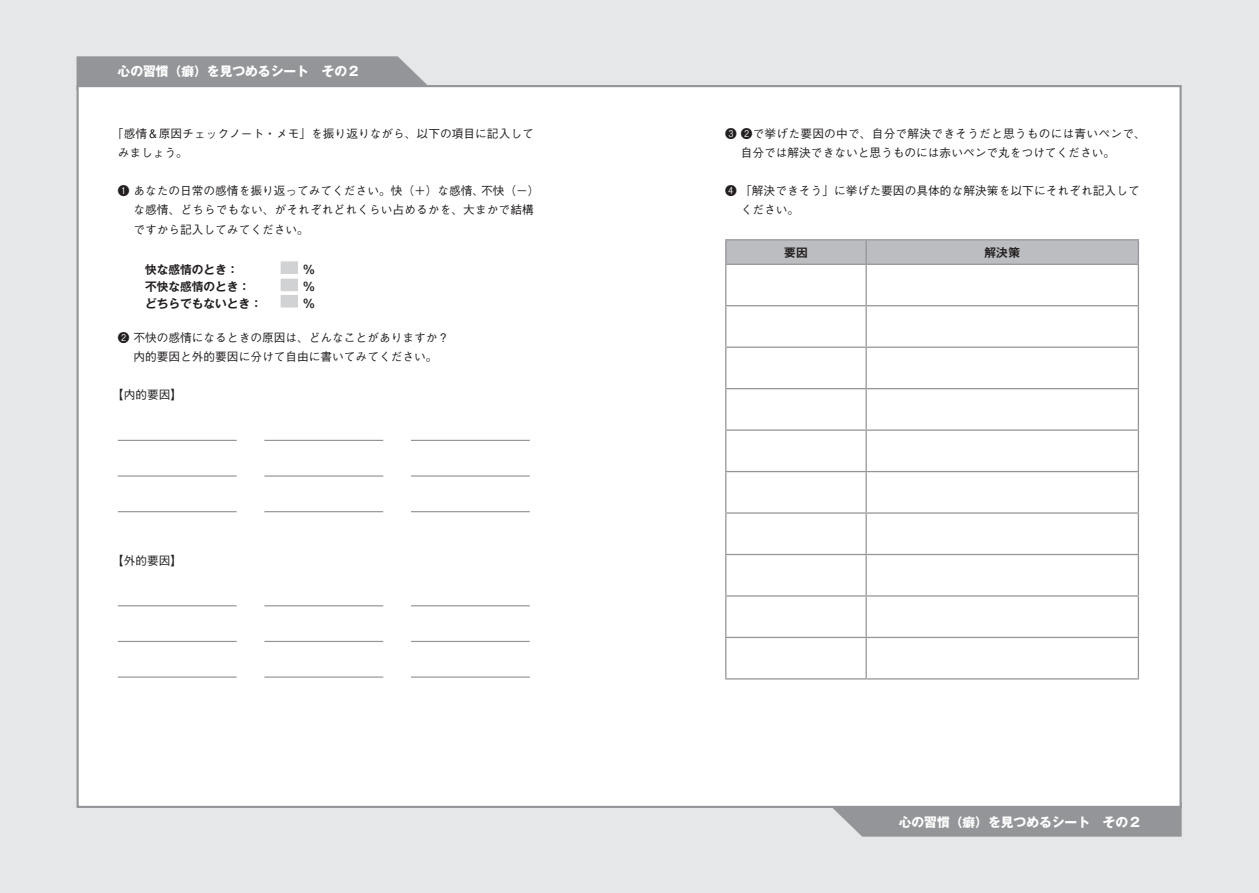
<style>
.page{position:relative;width:1259px;height:893px;background:#fff}
.page>*{position:absolute;margin:0;border:0;box-sizing:border-box;transform-origin:0 0}
.t1{font:700 12.75px "Gothic MB101 Pro";color:#fff}
.t2{font:500 11.7px/19.2px "Gothic BBB Pro";color:#231f20}
.t3{font:700 11.7px "Gothic MB101 Pro De";color:#231f20}
</style>
<div class="page">
<div style="left:629px;top:0;width:630px;height:893px;background:#e6e7e9"></div>
<div style="left:0;top:0;width:629px;height:893px;background:#e6e7e9"></div>
<svg style="left:77px;top:56px;width:350px;height:29px;background:#97999c"></svg>
<svg style="left:833px;top:808px;width:348px;height:29px;background:#97999c"></svg>
<div style="left:77px;top:85px;width:1104px;height:723px;background:#fff;border:2px solid #939598"></div>
<svg style="left:726px;top:265px;width:411px;height:413px"></svg>
<hr style="left:725px;top:512px;width:141px;height:2px;background:#939598">
<hr style="left:725px;top:514px;width:1px;height:40px;background:#939598">
<hr style="left:866px;top:512px;width:273px;height:2px;background:#939598">
<hr style="left:865px;top:514px;width:2px;height:40px;background:#939598">
<hr style="left:1137px;top:514px;width:2px;height:40px;background:#939598">
<hr style="left:725px;top:554px;width:141px;height:1px;background:#939598">
<hr style="left:725px;top:555px;width:1px;height:40px;background:#939598">
<hr style="left:866px;top:554px;width:273px;height:1px;background:#939598">
<hr style="left:865px;top:555px;width:2px;height:40px;background:#939598">
<hr style="left:1137px;top:555px;width:2px;height:40px;background:#939598">
<hr style="left:725px;top:595px;width:141px;height:2px;background:#939598">
<hr style="left:725px;top:597px;width:1px;height:40px;background:#939598">
<hr style="left:866px;top:595px;width:273px;height:2px;background:#939598">
<hr style="left:865px;top:597px;width:2px;height:40px;background:#939598">
<hr style="left:1137px;top:597px;width:2px;height:40px;background:#939598">
<hr style="left:725px;top:637px;width:141px;height:1px;background:#939598">
<hr style="left:725px;top:638px;width:1px;height:40px;background:#939598">
<hr style="left:866px;top:637px;width:273px;height:1px;background:#939598">
<hr style="left:865px;top:638px;width:2px;height:40px;background:#939598">
<hr style="left:1137px;top:638px;width:2px;height:40px;background:#939598">
<hr style="left:725px;top:678px;width:141px;height:1px;background:#939598">
<hr style="left:866px;top:678px;width:273px;height:1px;background:#939598">
<hr style="left:725px;top:239px;width:141px;height:1px;background:#939598">
<svg style="left:725px;top:240px;width:412px;height:24px;background:#babbbe"></svg>
<hr style="left:725px;top:264px;width:141px;height:1px;background:#939598">
<hr style="left:866px;top:239px;width:273px;height:1px;background:#939598">
<hr style="left:865px;top:240px;width:2px;height:24px;background:#939598">
<hr style="left:1137px;top:240px;width:2px;height:24px;background:#939598">
<hr style="left:866px;top:264px;width:273px;height:1px;background:#939598">
<hr style="left:725px;top:265px;width:1px;height:40px;background:#939598">
<hr style="left:865px;top:265px;width:2px;height:40px;background:#939598">
<hr style="left:1137px;top:265px;width:2px;height:40px;background:#939598">
<hr style="left:725px;top:305px;width:141px;height:1px;background:#939598">
<hr style="left:725px;top:306px;width:1px;height:41px;background:#939598">
<hr style="left:866px;top:305px;width:273px;height:1px;background:#939598">
<hr style="left:865px;top:306px;width:2px;height:41px;background:#939598">
<hr style="left:1137px;top:306px;width:2px;height:41px;background:#939598">
<hr style="left:725px;top:347px;width:141px;height:1px;background:#939598">
<hr style="left:725px;top:348px;width:1px;height:40px;background:#939598">
<hr style="left:866px;top:347px;width:273px;height:1px;background:#939598">
<hr style="left:865px;top:348px;width:2px;height:40px;background:#939598">
<hr style="left:1137px;top:348px;width:2px;height:40px;background:#939598">
<hr style="left:725px;top:388px;width:141px;height:1px;background:#939598">
<hr style="left:725px;top:389px;width:1px;height:40px;background:#939598">
<hr style="left:866px;top:388px;width:273px;height:1px;background:#939598">
<hr style="left:865px;top:389px;width:2px;height:40px;background:#939598">
<hr style="left:1137px;top:389px;width:2px;height:40px;background:#939598">
<hr style="left:725px;top:429px;width:141px;height:2px;background:#939598">
<hr style="left:725px;top:431px;width:1px;height:40px;background:#939598">
<hr style="left:866px;top:429px;width:273px;height:2px;background:#939598">
<hr style="left:865px;top:431px;width:2px;height:40px;background:#939598">
<hr style="left:1137px;top:431px;width:2px;height:40px;background:#939598">
<hr style="left:725px;top:471px;width:141px;height:1px;background:#939598">
<hr style="left:725px;top:472px;width:1px;height:40px;background:#939598">
<hr style="left:866px;top:471px;width:273px;height:1px;background:#939598">
<hr style="left:865px;top:472px;width:2px;height:40px;background:#939598">
<hr style="left:1137px;top:472px;width:2px;height:40px;background:#939598">
<svg style="left:118px;top:439px;width:412px;height:73px"></svg>
<hr style="left:118px;top:440px;width:119px;height:1px;background:#939598">
<hr style="left:264px;top:440px;width:119px;height:1px;background:#939598">
<hr style="left:411px;top:440px;width:119px;height:1px;background:#939598">
<hr style="left:118px;top:475px;width:119px;height:2px;background:#939598">
<hr style="left:264px;top:475px;width:119px;height:2px;background:#939598">
<hr style="left:411px;top:475px;width:119px;height:2px;background:#939598">
<hr style="left:118px;top:511px;width:119px;height:1px;background:#939598">
<hr style="left:264px;top:511px;width:119px;height:1px;background:#939598">
<hr style="left:411px;top:511px;width:119px;height:1px;background:#939598">
<svg style="left:118px;top:605px;width:412px;height:72px"></svg>
<hr style="left:118px;top:605px;width:119px;height:1px;background:#939598">
<hr style="left:264px;top:605px;width:119px;height:1px;background:#939598">
<hr style="left:411px;top:605px;width:119px;height:1px;background:#939598">
<hr style="left:118px;top:641px;width:119px;height:1px;background:#939598">
<hr style="left:264px;top:641px;width:119px;height:1px;background:#939598">
<hr style="left:411px;top:641px;width:119px;height:1px;background:#939598">
<hr style="left:118px;top:676px;width:119px;height:2px;background:#939598">
<hr style="left:264px;top:676px;width:119px;height:2px;background:#939598">
<hr style="left:411px;top:676px;width:119px;height:2px;background:#939598">
<div style="left:280px;top:294px;width:19px;height:14px;background:#d1d2d4;border:1px solid #fff"></div>
<div style="left:280px;top:278px;width:19px;height:14px;background:#d1d2d4;border:1px solid #fff"></div>
<div style="left:280px;top:260px;width:19px;height:15px;background:#d1d2d4;border:1px solid #fff"></div>
<p class="t1" style="left:118px;top:61px;width:242px">心の習慣（癖）を見つめるシート　その2</p>
<p class="t2" style="left:118px;top:122px;width:417px;text-indent:-6px">「感情＆原因チェックノート・メモ」を振り返りながら、以下の項目に記入してみましょう。</p>
<p class="t2" style="left:481px;top:180px;width:60px">不快)－(</p>
<p class="t2" style="left:133px;top:180px;width:402px;text-indent:-16px">❶ あなたの日常の感情を振り返ってみてください。快（＋）な感情、<br>な感情、どちらでもない、がそれぞれどれくらい占めるかを、大まかで結構ですから記入してみてください。</p>
<p class="t3" style="left:303px;top:260px;width:13px">％</p>
<p class="t3" style="left:145px;top:260px;width:95px">快な感情のとき：</p>
<p class="t3" style="left:145px;top:277px;width:107px">不快な感情のとき：</p>
<p class="t3" style="left:303px;top:277px;width:13px">％</p>
<p class="t3" style="left:145px;top:294px;width:118px">どちらでもないとき：</p>
<p class="t2" style="left:118px;top:326px;width:333px">❷ 不快の感情になるときの原因は、どんなことがありますか?　内的要因と外的要因に分けて自由に書いてみてください。</p>
<p class="t2" style="left:112px;top:384px;width:72px">【内的要因【</p>
<p class="t3" style="left:303px;top:294px;width:13px">％</p>
<p class="t2" style="left:112px;top:549px;width:72px">【外的要因【</p>
<p class="t2" style="left:741px;top:122px;width:406px;text-indent:-16px">❸ ❷で挙げた要因の中で、自分で解決できそうだと思うものには青いペンで、自分では解決できないと思うものには赤いペンで丸をつけてください。</p>
<p class="t2" style="left:741px;top:180px;width:400px;text-indent:-16px">❹ 「解決できそう」に挙げた要因の具体的な解決策を以下にそれぞれ記入してください。</p>
<p class="t3" style="left:984px;top:242px;width:37px">解決策</p>
<p class="t3" style="left:784px;top:242px;width:25px">要因</p>
<p class="t1" style="left:898px;top:811px;width:242px">心の習慣（癖）を見つめるシート　その2</p>
</div>
